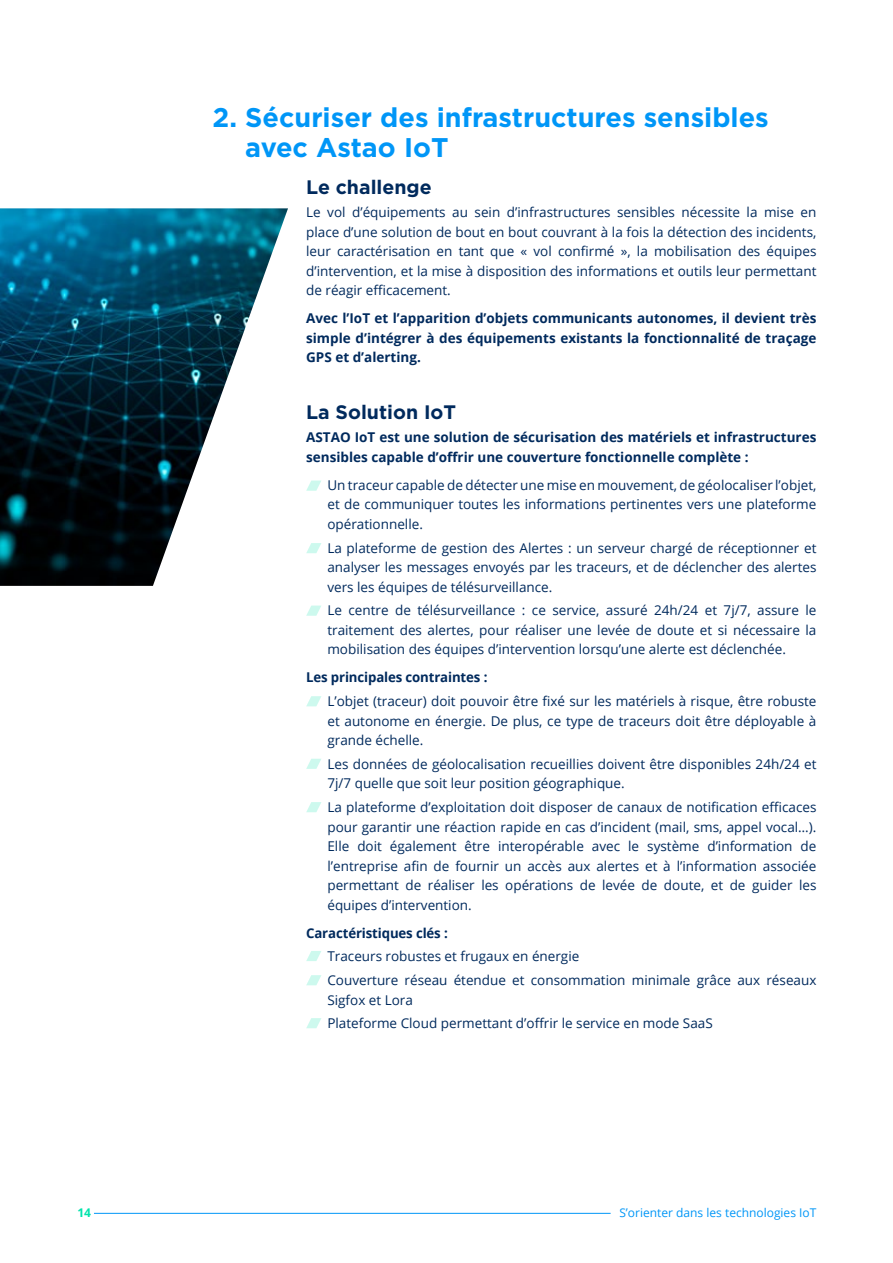
<style>
.page{position:relative;width:893px;height:1263px;background:#fff}
.page>*{position:absolute;margin:0;border:0;box-sizing:border-box;transform-origin:0 0}
.t1{font:700 27px/30px "Gotham";color:#0096f7}
.t2{font:700 19.5px "Gotham";color:#002a5d}
.t3{font:13.5px/19.5px "Open Sans";color:#002a5d;text-align:justify}
.t4{font:700 13.5px/19.5px "Open Sans";color:#002a5d;text-align:justify}
.t5{font:12px "Open Sans";color:#0096f7}
.t6{font:700 12px "Open Sans";color:#00e4ac}
</style>
<div class="page">
<hr style="left:94px;top:1213px;width:517px;height:1px;background:#0096f7">
<svg style="left:306px;top:480px;width:15px;height:11px"></svg>
<svg style="left:306px;top:543px;width:15px;height:10px"></svg>
<svg style="left:306px;top:605px;width:15px;height:11px"></svg>
<svg style="left:306px;top:696px;width:15px;height:10px"></svg>
<svg style="left:306px;top:759px;width:15px;height:10px"></svg>
<svg style="left:306px;top:802px;width:15px;height:10px"></svg>
<svg style="left:306px;top:951px;width:15px;height:10px"></svg>
<svg style="left:306px;top:975px;width:15px;height:10px"></svg>
<svg style="left:306px;top:1018px;width:15px;height:10px"></svg>
<img style="left:0;top:208px;width:288px;height:378px">
<h1 class="t1" style="left:245px;top:102px;width:525px;text-indent:-33px">2. Sécuriser des infrastructures sensibles avec Astao IoT</h1>
<h2 class="t2" style="left:306px;top:176px;width:127px">Le challenge</h2>
<p class="t3" style="left:306px;top:202px;width:512px">Le vol d’équipements au sein d’infrastructures sensibles nécessite la mise en place d’une solution de bout en bout couvrant à la fois la détection des incidents, leur caractérisation en tant que « vol confirmé », la mobilisation des équipes d’intervention, et la mise à disposition des informations et outils leur permettant de réagir efficacement.</p>
<p class="t4" style="left:306px;top:308px;width:512px">Avec l’IoT et l’apparition d’objets communicants autonomes, il devient très simple d’intégrer à des équipements existants la fonctionnalité de traçage GPS et d’alerting.</p>
<h2 class="t2" style="left:306px;top:400px;width:151px">La Solution IoT</h2>
<p class="t4" style="left:306px;top:427px;width:512px">ASTAO IoT est une solution de sécurisation des matériels et infrastructures sensibles capable d’offrir une couverture fonctionnelle complète :</p>
<p class="t3" style="left:327px;top:475px;width:490px">Un traceur capable de détecter une mise en mouvement, de géolocaliser l’objet, et de communiquer toutes les informations pertinentes vers une plateforme opérationnelle.</p>
<p class="t3" style="left:327px;top:537px;width:490px">La plateforme de gestion des Alertes : un serveur chargé de réceptionner et analyser les messages envoyés par les traceurs, et de déclencher des alertes vers les équipes de télésurveillance.</p>
<p class="t3" style="left:327px;top:600px;width:490px">Le centre de télésurveillance : ce service, assuré 24h/24 et 7j/7, assure le traitement des alertes, pour réaliser une levée de doute et si nécessaire la mobilisation des équipes d’intervention lorsqu’une alerte est déclenchée.</p>
<p class="t4" style="left:306px;top:667px;width:183px">Les principales contraintes :</p>
<p class="t3" style="left:327px;top:691px;width:490px">L’objet (traceur) doit pouvoir être fixé sur les matériels à risque, être robuste et autonome en énergie. De plus, ce type de traceurs doit être déployable à grande échelle.</p>
<p class="t3" style="left:327px;top:754px;width:490px">Les données de géolocalisation recueillies doivent être disponibles 24h/24 et<br>7j/7 quelle que soit leur position géographique.</p>
<p class="t3" style="left:327px;top:797px;width:490px">La plateforme d’exploitation doit disposer de canaux de notification efficaces pour garantir une réaction rapide en cas d’incident (mail, sms, appel vocal…).<br>Elle doit également être interopérable avec le système d’information de l’entreprise afin de fournir un accès aux alertes et à l’information associée permettant de réaliser les opérations de levée de doute, et de guider les équipes d’intervention.</p>
<p class="t4" style="left:306px;top:923px;width:143px">Caractéristiques clés :</p>
<p class="t3" style="left:327px;top:944px;width:490px;line-height:23.7px">Traceurs robustes et frugaux en énergie<br>Couverture réseau étendue et consommation minimale grâce aux réseaux</p>
<p class="t3" style="left:327px;top:987px;width:387px;line-height:23.7px">Sigfox et Lora<br>Plateforme Cloud permettant d’offrir le service en mode SaaS</p>
<p class="t6" style="left:77px;top:1204px;width:15px">14</p>
<p class="t5" style="left:619px;top:1204px;width:199px">S’orienter dans les technologies IoT</p>
</div>
